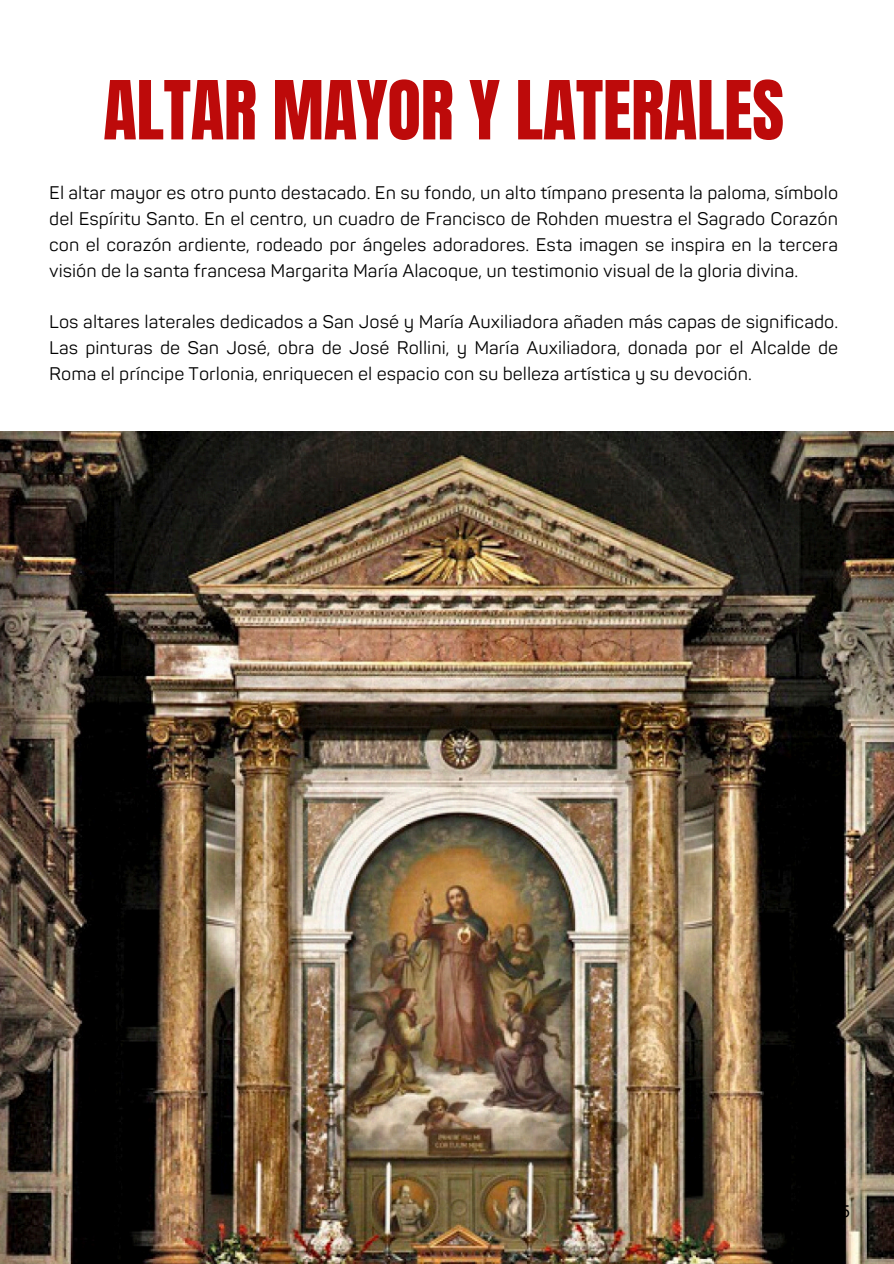
<style>
.page{position:relative;width:894px;height:1264px;background:#fff}
.page>*{position:absolute;margin:0;border:0;box-sizing:border-box;transform-origin:0 0}
.t1{font:69.15px "Anton";letter-spacing:-.005em;color:#bd0a0a}
.t2{font:18px/25.8px "Panton";color:#000;text-align:justify}
.t3{font:16.5px "Mukti";color:#000}
</style>
<div class="page">
<img style="left:0;top:431px;width:893px;height:832px">
<svg style="left:816px;top:1198px;width:3px;height:24px"></svg>
<p class="t1" style="left:103px;top:61px;width:682px">ALTAR MAYOR Y LATERALES</p>
<p class="t2" style="left:49px;top:180px;width:790px">El altar mayor es otro punto destacado. En su fondo, un alto tímpano presenta la paloma, símbolo del Espíritu Santo. En el centro, un cuadro de Francisco de Rohden muestra el Sagrado Corazón con el corazón ardiente, rodeado por ángeles adoradores. Esta imagen se inspira en la tercera visión de la santa francesa Margarita María Alacoque, un testimonio visual de la gloria divina.</p>
<p class="t2" style="left:49px;top:310px;width:790px">Los altares laterales dedicados a San José y María Auxiliadora añaden más capas de significado.<br>Las pinturas de San José, obra de José Rollini, y María Auxiliadora, donada por el Alcalde de Roma el príncipe Torlonia, enriquecen el espacio con su belleza artística y su devoción.</p>
<p class="t3" style="left:840px;top:1199px;width:11px">5</p>
</div>
